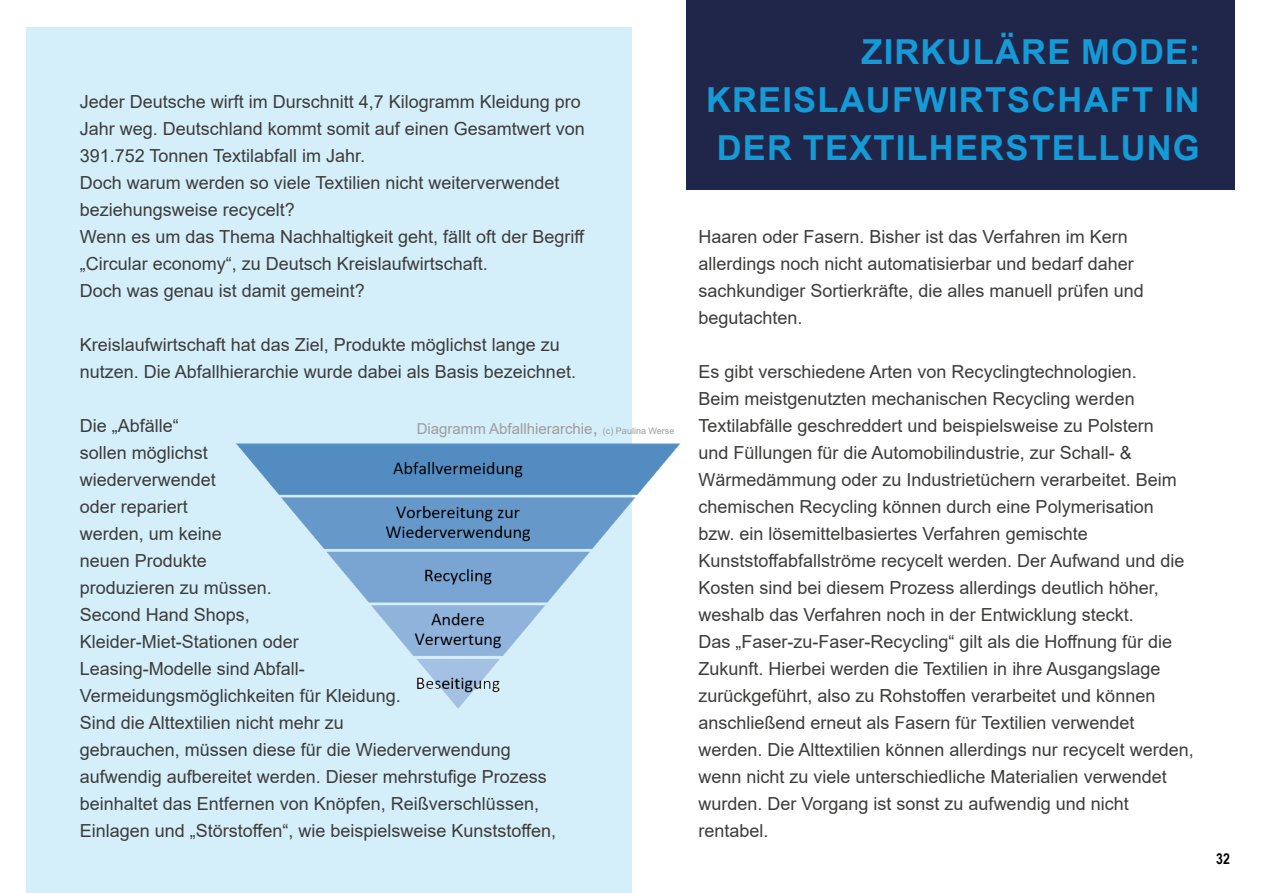
<style>
.page{position:relative;width:1263px;height:893px;background:#fff}
.page>*{position:absolute;margin:0;border:0;box-sizing:border-box;transform-origin:0 0}
.t1{font:700 34.5px/48px "Arial";letter-spacing:.035em;color:#149bd7;text-align:right}
.t2{font:18px/27px "Arial";color:#3c3c3b}
.t3{font:15px "Arial";color:#9d9d9c}
.t4{font:700 15px "Arial Narrow";color:#000}
.s1{font-size:18.6px}
.s2{font-size:9px}
</style>
<div class="page">
<div style="left:26px;top:28px;width:605px;height:865px;background:#d4eefa"></div>
<div style="left:686px;top:0;width:549px;height:189px;background:#1f2649"></div>
<img style="left:236px;top:434px;width:445px;height:275px">
<p class="t2" style="left:80px;top:88px;width:507px">Jeder Deutsche wirft im Durschnitt 4,7 Kilogramm Kleidung pro Jahr weg. Deutschland kommt somit auf einen Gesamtwert von 391.752 Tonnen Textilabfall im Jahr.<br>Doch warum werden so viele Textilien nicht weiterverwendet beziehungsweise recycelt?<br>Wenn es um das Thema Nachhaltigkeit geht, fällt oft der Begriff „Circular economy“, zu Deutsch Kreislaufwirtschaft.<br>Doch was genau ist damit gemeint?</p>
<p class="t2" style="left:80px;top:331px;width:498px">Kreislaufwirtschaft hat das Ziel, Produkte möglichst lange zu nutzen. Die Abfallhierarchie wurde dabei als Basis bezeichnet.</p>
<p class="t2" style="left:80px;top:412px;width:478px">Die „Abfälle“<br>sollen möglichst<br>wiederverwendet<br>oder repariert<br>werden, um keine<br>neuen Produkte<br>produzieren zu müssen.<br>Second Hand Shops,<br>Kleider-Miet-Stationen oder<br>Leasing-Modelle sind Abfall-<br>Vermeidungsmöglichkeiten für Kleidung.<br>Sind die Alttextilien nicht mehr zu<br>gebrauchen, müssen diese für die Wiederverwendung aufwendig aufbereitet werden. Dieser mehrstufige Prozess beinhaltet das Entfernen von Knöpfen, Reißverschlüssen,<br>Einlagen und „Störstoffen“, wie beispielsweise Kunststoffen,</p>
<p class="t3" style="left:417px;top:419px;width:259px">Diagramm Abfallhierarchie<span class="s1">,</span> <span class="s2">(c) Paulina Werse</span></p>
<h1 class="t1" style="left:706px;top:29px;width:496px">ZIRKULÄRE MODE:<br>KREISLAUFWIRTSCHAFT IN<br>DER TEXTILHERSTELLUNG</h1>
<p class="t2" style="left:698px;top:223px;width:447px">Haaren oder Fasern. Bisher ist das Verfahren im Kern allerdings noch nicht automatisierbar und bedarf daher sachkundiger Sortierkräfte, die alles manuell prüfen und begutachten.</p>
<p class="t2" style="left:698px;top:358px;width:497px">Es gibt verschiedene Arten von Recyclingtechnologien.<br>Beim meistgenutzten mechanischen Recycling werden Textilabfälle geschreddert und beispielsweise zu Polstern<br>und Füllungen für die Automobilindustrie, zur Schall- &amp; Wärmedämmung oder zu Industrietüchern verarbeitet. Beim chemischen Recycling können durch eine Polymerisation bzw. ein lösemittelbasiertes Verfahren gemischte Kunststoffabfallströme recycelt werden. Der Aufwand und die Kosten sind bei diesem Prozess allerdings deutlich höher, weshalb das Verfahren noch in der Entwicklung steckt.<br>Das „Faser-zu-Faser-Recycling“ gilt als die Hoffnung für die Zukunft. Hierbei werden die Textilien in ihre Ausgangslage zurückgeführt, also zu Rohstoffen verarbeitet und können anschließend erneut als Fasern für Textilien verwendet werden. Die Alttextilien können allerdings nur recycelt werden, wenn nicht zu viele unterschiedliche Materialien verwendet wurden. Der Vorgang ist sonst zu aufwendig und nicht rentabel.</p>
<p class="t4" style="left:1216px;top:847px;width:15px">32</p>
</div>
